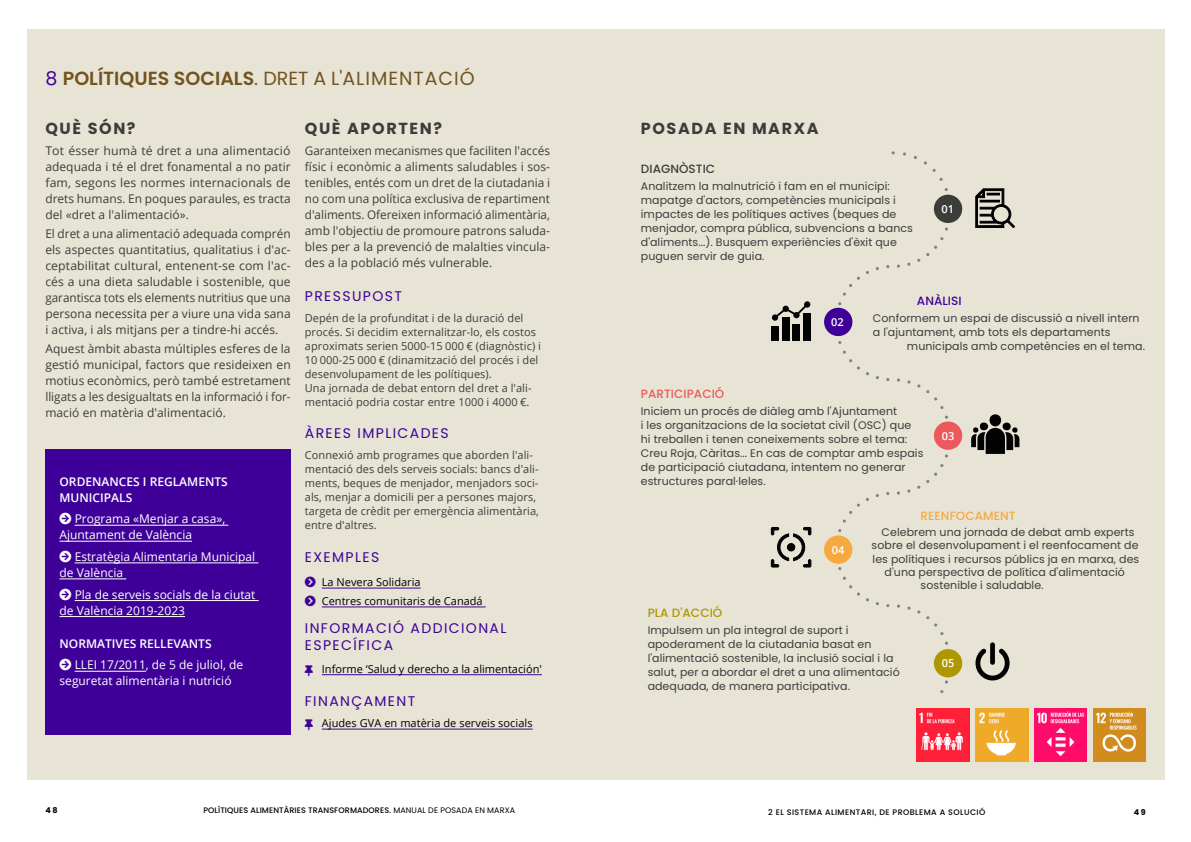
<style>
.page{position:relative;width:1191px;height:842px;background:#fff}
.page>*{position:absolute;margin:0;border:0;box-sizing:border-box;transform-origin:0 0}
.t1{font:19px "Poppins";letter-spacing:.05em;color:#73531e}
.t2{font:700 16px "Poppins";letter-spacing:.1em;color:#3c3c3b}
.t3{font:14px/16.8px "Poppins";letter-spacing:.1em;color:#3f0099}
.t4{font:12px/16px "Open Sans";letter-spacing:.005em;color:#3c3c3b;text-align:justify}
.t5{font:12px/16px "Open Sans";color:#fff}
.t6{font:600 12px/16px "Open Sans";color:#fff}
.t7{font:500 12px "Poppins";letter-spacing:.005em;color:#eb595d}
.t8{font:500 12px "Poppins";letter-spacing:.005em;color:#f7a941}
.t9{font:500 12px "Poppins";letter-spacing:.005em;color:#3c3c3b}
.t10{font:500 12px "Poppins";letter-spacing:.005em;color:#ae9700}
.t11{font:500 12px "Poppins";letter-spacing:.005em;color:#3f0099}
.t12{font:11px/14px "Poppins";letter-spacing:.005em;color:#3c3c3b}
.t13{font:11px/14px "Open Sans";letter-spacing:.005em;color:#3c3c3b}
.t14{font:11px/18.9px "Open Sans";color:#000}
.t15{font:600 11px "Open Sans";color:#fff}
.t16{font:500 8px "Poppins";letter-spacing:.01em;color:#000}
.t17{font:500 8px "Poppins";letter-spacing:.05em;color:#000}
.t18{font:700 8px "Poppins";color:#000}
.s1{color:#3f0099}
.s2{font-weight:600}
.s3{font-weight:400}
</style>
<div class="page">
<div style="left:27px;top:29px;width:1137px;height:751px;background:#e7e4d6"></div>
<div style="left:934px;top:421px;width:28px;height:29px;background:#eb595d;border-radius:50%"></div>
<div style="left:824px;top:535px;width:28px;height:29px;background:#f7a941;border-radius:50%"></div>
<div style="left:934px;top:649px;width:28px;height:28px;background:#ae9700;border-radius:50%"></div>
<div style="left:824px;top:308px;width:28px;height:28px;background:#3f0099;border-radius:50%"></div>
<svg style="left:903px;top:152px;width:3px;height:4px"></svg>
<svg style="left:924px;top:161px;width:11px;height:11px"></svg>
<svg style="left:945px;top:227px;width:3px;height:4px"></svg>
<svg style="left:843px;top:271px;width:26px;height:25px"></svg>
<svg style="left:926px;top:237px;width:17px;height:19px"></svg>
<svg style="left:843px;top:350px;width:26px;height:25px"></svg>
<svg style="left:926px;top:390px;width:11px;height:10px"></svg>
<svg style="left:897px;top:378px;width:3px;height:4px"></svg>
<svg style="left:897px;top:491px;width:3px;height:4px"></svg>
<svg style="left:926px;top:464px;width:17px;height:19px"></svg>
<svg style="left:843px;top:498px;width:26px;height:25px"></svg>
<svg style="left:843px;top:576px;width:26px;height:25px"></svg>
<svg style="left:926px;top:616px;width:11px;height:10px"></svg>
<svg style="left:945px;top:680px;width:3px;height:4px"></svg>
<div style="left:45px;top:450px;width:246px;height:285px;background:#3f0099"></div>
<hr style="left:75px;top:525px;width:153px;height:1px;background:#fff">
<hr style="left:60px;top:541px;width:132px;height:1px;background:#fff">
<hr style="left:75px;top:563px;width:183px;height:1px;background:#fff">
<hr style="left:60px;top:579px;width:66px;height:1px;background:#fff">
<hr style="left:75px;top:600px;width:184px;height:1px;background:#fff">
<hr style="left:60px;top:616px;width:125px;height:1px;background:#fff">
<hr style="left:75px;top:671px;width:71px;height:1px;background:#fff">
<div style="left:934px;top:195px;width:28px;height:28px;background:#3c3c3b;border-radius:50%"></div>
<svg style="left:770px;top:527px;width:41px;height:41px"></svg>
<div style="left:787px;top:543px;width:8px;height:8px;background:#020203;border:1px solid #020203;border-radius:50%"></div>
<svg style="left:975px;top:642px;width:34px;height:38px"></svg>
<div style="left:782px;top:318px;width:7px;height:23px;background:#020203"></div>
<div style="left:792px;top:324px;width:8px;height:17px;background:#020203"></div>
<div style="left:803px;top:313px;width:8px;height:28px;background:#020203"></div>
<div style="left:771px;top:326px;width:8px;height:15px;background:#020203"></div>
<svg style="left:772px;top:301px;width:38px;height:20px"></svg>
<svg style="left:975px;top:188px;width:40px;height:40px"></svg>
<div style="left:989px;top:414px;width:12px;height:12px;background:#020203;border-radius:50%"></div>
<div style="left:980px;top:423px;width:8px;height:7px;background:#020203;border-radius:50%"></div>
<div style="left:1002px;top:423px;width:8px;height:7px;background:#020203;border-radius:50%"></div>
<svg style="left:971px;top:427px;width:48px;height:27px"></svg>
<hr style="left:322px;top:588px;width:99px;height:1px;background:#3f0099">
<hr style="left:322px;top:607px;width:163px;height:1px;background:#3f0099">
<hr style="left:322px;top:674px;width:220px;height:1px;background:#3f0099">
<hr style="left:322px;top:729px;width:211px;height:1px;background:#3f0099">
<img style="left:975px;top:709px;width:53px;height:52px">
<img style="left:1034px;top:709px;width:52px;height:52px">
<img style="left:1093px;top:709px;width:52px;height:52px">
<img style="left:916px;top:709px;width:53px;height:52px">
<h1 class="t1" style="left:45px;top:67px;width:431px"><span class="s1">8</span> <span class="s2">POLÍTIQUES SOCIALS</span>. DRET A L'ALIMENTACIÓ</h1>
<h2 class="t2" style="left:45px;top:119px;width:92px">QUÈ SÓN?</h2>
<h2 class="t2" style="left:305px;top:119px;width:139px">QUÈ APORTEN?</h2>
<p class="t4" style="left:305px;top:142px;width:247px">Garanteixen mecanismes que faciliten l'accés físic i econòmic a aliments saludables i sos&shy;tenibles, entés com un dret de la ciutadania i no com una política exclusiva de repartiment d'aliments. Ofereixen informació alimentària, amb l'objectiu de promoure patrons saluda&shy;bles per a la prevenció de malalties vincula&shy;des a la població més vulnerable.</p>
<p class="t4" style="left:45px;top:142px;width:247px">Tot ésser humà té dret a una alimentació adequada i té el dret fonamental a no patir fam, segons les normes internacionals de drets humans. En poques paraules, es tracta del «dret a l'alimentació».</p>
<p class="t4" style="left:45px;top:225px;width:247px">El dret a una alimentació adequada comprén els aspectes quantitatius, qualitatius i d'ac&shy;ceptabilitat cultural, entenent-se com l'ac&shy;cés a una dieta saludable i sostenible, que garantisca tots els elements nutritius que una persona necessita per a viure una vida sana i activa, i als mitjans per a tindre-hi accés.</p>
<p class="t4" style="left:45px;top:340px;width:247px">Aquest àmbit abasta múltiples esferes de la gestió municipal, factors que resideixen en motius econòmics, però també estretament lligats a les desigualtats en la informació i for&shy;mació en matèria d'alimentació.</p>
<p class="t3" style="left:305px;top:288px;width:99px">PRESSUPOST</p>
<p class="t13" style="left:305px;top:311px;width:238px">Depén de la profunditat i de la duració del procés. Si decidim externalitzar-lo, els costos aproximats serien 5000-15 000 € (diagnòstic) i 10 000-25 000 € (dinamització del procés i del desenvolupament de les polítiques).<br>Una jornada de debat entorn del dret a l'ali&shy;mentació podria costar entre 1000 i 4000 €.</p>
<p class="t3" style="left:305px;top:425px;width:145px">ÀREES IMPLICADES</p>
<p class="t13" style="left:305px;top:447px;width:236px">Connexió amb programes que aborden l'ali&shy;mentació des dels serveis socials: bancs d'ali&shy;ments, beques de menjador, menjadors soci&shy;als, menjar a domicili per a persones majors, targeta de crèdit per emergència alimentària, entre d'altres.</p>
<p class="t3" style="left:305px;top:549px;width:76px">EXEMPLES</p>
<p class="t14" style="left:322px;top:572px;width:162px">La Nevera Solidaria<br>Centres comunitaris de Canadá</p>
<p class="t3" style="left:305px;top:620px;width:203px">INFORMACIÓ ADDICIONAL<br>ESPECÍFICA</p>
<p class="t14" style="left:322px;top:659px;width:222px">Informe ‘Salud y derecho a la alimentación'</p>
<p class="t3" style="left:305px;top:693px;width:112px">FINANÇAMENT</p>
<p class="t14" style="left:322px;top:713px;width:212px">Ajudes GVA en matèria de serveis socials</p>
<p class="t6" style="left:60px;top:473px;width:170px">ORDENANCES I REGLAMENTS<br>MUNICIPALS</p>
<p class="t5" style="left:60px;top:510px;width:167px">□●▼ Programa «Menjar a casa»,<br>Ajuntament de València</p>
<p class="t5" style="left:60px;top:548px;width:197px">□●▼ Estratègia Alimentaria Municipal de València</p>
<p class="t5" style="left:60px;top:586px;width:197px">□●▼ Pla de serveis socials de la ciutat de València 2019-2023</p>
<p class="t6" style="left:60px;top:635px;width:154px">NORMATIVES RELLEVANTS</p>
<p class="t5" style="left:60px;top:656px;width:185px">□●▼ LLEI 17/2011, de 5 de juliol, de seguretat alimentària i nutrició</p>
<h2 class="t2" style="left:641px;top:119px;width:179px">POSADA EN MARXA</h2>
<p class="t9" style="left:641px;top:162px;width:76px">DIAGNÒSTIC</p>
<p class="t12" style="left:641px;top:179px;width:274px">Analitzem la malnutrició i fam en el municipi: mapatge d'actors, competències municipals i impactes de les polítiques actives (beques de menjador, compra pública, subvencions a bancs d'aliments...). Busquem experiències d'èxit que puguen servir de guia.</p>
<p class="t15" style="left:941px;top:201px;width:14px">01</p>
<p class="t15" style="left:831px;top:314px;width:14px">02</p>
<p class="t11" style="left:917px;top:294px;width:46px">ANÀLISI</p>
<p class="t12" style="left:873px;top:311px;width:268px">Conformem un espai de discussió a nivell intern a l'ajuntament, amb tots els departaments</p>
<p class="t12" style="left:907px;top:339px;width:240px">municipals amb competències en el tema.</p>
<p class="t7" style="left:641px;top:387px;width:85px">PARTICIPACIÓ</p>
<p class="t12" style="left:641px;top:404px;width:284px">Iniciem un procés de diàleg amb l'Ajuntament<br>i les organitzacions de la societat civil (OSC) que hi treballen i tenen coneixements sobre el tema:<br>Creu Roja, Càritas... En cas de comptar amb espais de participació ciutadana, intentem no generar estructures paral·leles.</p>
<p class="t15" style="left:941px;top:428px;width:14px">03</p>
<p class="t15" style="left:832px;top:542px;width:14px">04</p>
<p class="t8" style="left:920px;top:509px;width:96px">REENFOCAMENT</p>
<p class="t12" style="left:881px;top:525px;width:254px">Celebrem una jornada de debat amb experts</p>
<p class="t12" style="left:871px;top:538px;width:268px">sobre el desenvolupament i el reenfocament de</p>
<p class="t12" style="left:872px;top:552px;width:268px">les polítiques i recursos públics ja en marxa, des</p>
<p class="t12" style="left:884px;top:565px;width:242px">d'una perspectiva de política d'alimentació</p>
<p class="t12" style="left:920px;top:578px;width:124px">sostenible i saludable.</p>
<p class="t10" style="left:647px;top:606px;width:76px">PLA D'ACCIÓ</p>
<p class="t12" style="left:647px;top:623px;width:253px">Impulsem un pla integral de suport i apoderament de la ciutadania basat en l'alimentació sostenible, la inclusió social i la salut, per a abordar el dret a una alimentació adequada, de manera participativa.</p>
<p class="t15" style="left:941px;top:656px;width:14px">05</p>
<p class="t18" style="left:45px;top:805px;width:14px">48</p>
<p class="t16" style="left:203px;top:805px;width:313px">POLÍTIQUES ALIMENTÀRIES TRANSFORMADORES. <span class="s3">MANUAL DE POSADA EN MARXA</span></p>
<p class="t17" style="left:768px;top:807px;width:219px">2 EL SISTEMA ALIMENTARI, DE PROBLEMA A SOLUCIÓ</p>
<p class="t18" style="left:1133px;top:807px;width:13px">49</p>
</div>
